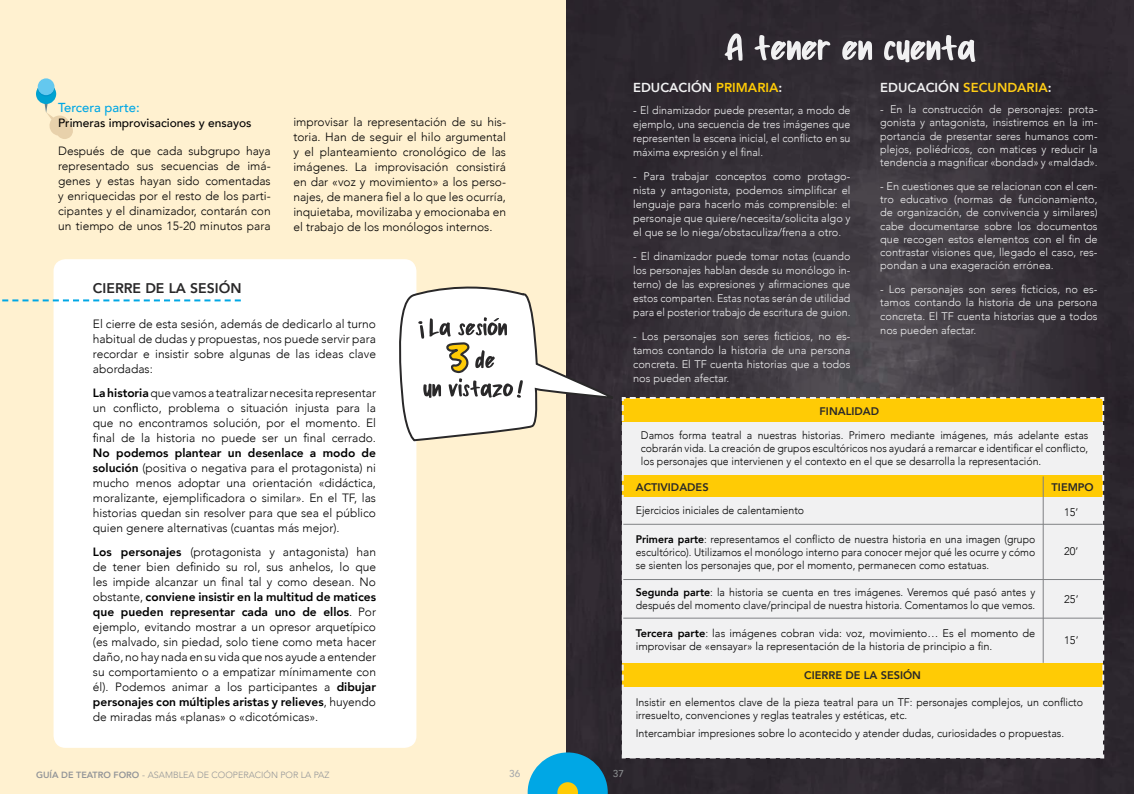
<style>
.page{position:relative;width:1134px;height:794px;background:#fff}
.page>*{position:absolute;margin:0;border:0;box-sizing:border-box;transform-origin:0 0}
.t1{font:800 14px "Avenir";color:#292829}
.t2{font:800 13px "Avenir";color:#f1f1f2}
.t3{font:500 13px "Avenir";color:#00a7e5}
.t4{font:300 12px/15px "Avenir";color:#000;text-align:justify}
.t5{font:500 12px "Avenir";color:#000}
.t6{font:300 11px/14px "Avenir";color:#f1f1f2;text-align:justify}
.t7{font:300 11px/13px "Avenir";color:#000;scale:.96 1}
.t8{font:300 11px/13px "Avenir";color:#000}
.t9{font:300 11px/13px "Avenir";color:#000;text-align:justify;scale:.95 1}
.t10{font:800 11px "Avenir";color:#292829}
.t11{font:500 10px "Avenir";color:#a7a9ac}
.t12{font:500 10px "Avenir";color:#8a8c8e}
.t13{font:300 9px "Avenir";color:#939598}
.s1{font-weight:800}
.s2{color:#ffcb05}
.s3{color:#ffcc15}
</style>
<div class="page">
<div style="left:0;top:0;width:567px;height:794px;background:#fff1d0"></div>
<div style="left:54px;top:259px;width:362px;height:489px;background:#fff;border-radius:12px"></div>
<img style="left:567px;top:0;width:567px;height:794px">
<svg style="left:724px;top:33px;width:251px;height:29px"></svg>
<svg style="left:621px;top:396px;width:484px;height:363px"></svg>
<hr style="left:623px;top:524px;width:480px;height:1px;background:#808285">
<hr style="left:1043px;top:476px;width:1px;height:187px;background:#7e8083">
<hr style="left:623px;top:579px;width:480px;height:1px;background:#808285">
<hr style="left:623px;top:618px;width:480px;height:1px;background:#808285">
<svg style="left:36px;top:84px;width:20px;height:20px"></svg>
<svg style="left:38px;top:84px;width:35px;height:55px"></svg>
<div style="left:38px;top:78px;width:16px;height:17px;background:#64c8ef;border-radius:50%"></div>
<svg style="left:2px;top:299px;width:239px;height:2px"></svg>
<svg style="left:527px;top:752px;width:81px;height:42px;background:#30a3c1"></svg>
<svg style="left:399px;top:279px;width:216px;height:163px"></svg>
<svg style="left:418px;top:317px;width:105px;height:81px;background:#d5d3ce"></svg>
<p class="t3" style="left:58px;top:99px;width:83px">Tercera parte:</p>
<p class="t5" style="left:58px;top:115px;width:195px">Primeras improvisaciones y ensayos</p>
<p class="t4" style="left:58px;top:144px;width:214px">Después de que cada subgrupo haya representado sus secuencias de imá&shy;genes y estas hayan sido comentadas y enriquecidas por el resto de los parti&shy;cipantes y el dinamizador, contarán con un tiempo de unos 15-20 minutos para</p>
<p class="t4" style="left:293px;top:115px;width:214px">improvisar la representación de su his&shy;toria. Han de seguir el hilo argumental y el planteamiento cronológico de las imágenes. La improvisación consistirá en dar «voz y movimiento» a los perso&shy;najes, de manera fiel a lo que les ocurría, inquietaba, movilizaba y emocionaba en el trabajo de los monólogos internos.</p>
<p class="t1" style="left:93px;top:279px;width:150px">CIERRE DE LA SESIÓN</p>
<p class="t4" style="left:93px;top:316px;width:285px">El cierre de esta sesión, además de dedicarlo al turno habitual de dudas y propuestas, nos puede servir para recordar e insistir sobre algunas de las ideas clave abordadas:</p>
<p class="t4" style="left:93px;top:385px;width:285px"><span class="s1">La historia</span> que vamos a teatralizar necesita representar un conflicto, problema o situación injusta para la que no encontramos solución, por el momento. El final de la historia no puede ser un final cerrado.</p>
<p class="t4" style="left:93px;top:445px;width:285px"><span class="s1">No podemos plantear un desenlace a modo de solución</span> (positiva o negativa para el protagonista) ni mucho menos adoptar una orientación «didáctica, moralizante, ejemplificadora o similar». En el TF, las historias quedan sin resolver para que sea el público quien genere alternativas (cuantas más mejor).</p>
<p class="t4" style="left:93px;top:544px;width:285px"><span class="s1">Los personajes</span> (protagonista y antagonista) han de tener bien definido su rol, sus anhelos, lo que les impide alcanzar un final tal y como desean. No obstante, <span class="s1">conviene insistir en la multitud de matices que pueden representar cada uno de ellos</span>. Por ejemplo, evitando mostrar a un opresor arquetípico (es malvado, sin piedad, solo tiene como meta hacer daño, no hay nada en su vida que nos ayude a entender su comportamiento o a empatizar mínimamente con él). Podemos animar a los participantes a <span class="s1">dibujar personajes con múltiples aristas y relieves</span>, huyendo de miradas más «planas» o «dicotómicas».</p>
<p class="t2" style="left:633px;top:79px;width:151px">EDUCACIÓN <span class="s2">PRIMARIA</span>:</p>
<p class="t6" style="left:633px;top:104px;width:219px">- El dinamizador puede presentar, a modo de ejemplo, una secuencia de tres imágenes que representen la escena inicial, el conflicto en su máxima expresión y el final.</p>
<p class="t6" style="left:633px;top:170px;width:219px">- Para trabajar conceptos como protago&shy;nista y antagonista, podemos simplificar el lenguaje para hacerlo más comprensible: el personaje que quiere/necesita/solicita algo y el que se lo niega/obstaculiza/frena a otro.</p>
<p class="t6" style="left:633px;top:250px;width:219px">- El dinamizador puede tomar notas (cuando los personajes hablan desde su monólogo in&shy;terno) de las expresiones y afirmaciones que estos comparten. Estas notas serán de utilidad para el posterior trabajo de escritura de guion.</p>
<p class="t6" style="left:633px;top:330px;width:219px">- Los personajes son seres ficticios, no es&shy;tamos contando la historia de una persona concreta. El TF cuenta historias que a todos nos pueden afectar.</p>
<p class="t2" style="left:880px;top:79px;width:173px">EDUCACIÓN <span class="s3">SECUNDARIA</span>:</p>
<p class="t6" style="left:880px;top:103px;width:219px;line-height:13.2px">- En la construcción de personajes: prota&shy;gonista y antagonista, insistiremos en la im&shy;portancia de presentar seres humanos com&shy;plejos, poliédricos, con matices y reducir la tendencia a magnificar «bondad» y «maldad».</p>
<p class="t6" style="left:880px;top:180px;width:219px;line-height:13.2px">- En cuestiones que se relacionan con el cen&shy;tro educativo (normas de funcionamiento, de organización, de convivencia y similares) cabe documentarse sobre los documentos que recogen estos elementos con el fin de contrastar visiones que, llegado el caso, res&shy;pondan a una exageración errónea.</p>
<p class="t6" style="left:880px;top:283px;width:219px;line-height:13.2px">- Los personajes son seres ficticios, no es&shy;tamos contando la historia de una persona concreta. El TF cuenta historias que a todos</p>
<p class="t6" style="left:880px;top:323px;width:98px">nos pueden afectar.</p>
<p class="t10" style="left:820px;top:403px;width:61px">FINALIDAD</p>
<p class="t7" style="left:641px;top:429px;width:468px;text-align:justify">Damos forma teatral a nuestras historias. Primero mediante imágenes, más adelante estas cobrarán vida. La creación de grupos escultóricos nos ayudará a remarcar e identificar el conflicto, los personajes que intervienen y el contexto en el que se desarrolla la representación.</p>
<p class="t10" style="left:636px;top:479px;width:74px">ACTIVIDADES</p>
<p class="t7" style="left:636px;top:504px;width:177px">Ejercicios iniciales de calentamiento</p>
<p class="t9" style="left:636px;top:533px;width:422px"><span class="s1">Primera parte</span>: representamos el conflicto de nuestra historia en una imagen (grupo escultórico). Utilizamos el monólogo interno para conocer mejor qué les ocurre y cómo se sienten los personajes que, por el momento, permanecen como estatuas.</p>
<p class="t7" style="left:636px;top:586px;width:418px"><span class="s1">Segunda parte</span>: la historia se cuenta en tres imágenes. Veremos qué pasó antes y después del momento clave/principal de nuestra historia. Comentamos lo que vemos.</p>
<p class="t8" style="left:636px;top:627px;width:401px"><span class="s1">Tercera parte</span>: las imágenes cobran vida: voz, movimiento… Es el momento de improvisar de «ensayar» la representación de la historia de principio a fin.</p>
<p class="t10" style="left:804px;top:667px;width:118px">CIERRE DE LA SESIÓN</p>
<p class="t10" style="left:1052px;top:480px;width:44px">TIEMPO</p>
<p class="t8" style="left:1064px;top:506px;width:16px">15’</p>
<p class="t8" style="left:1064px;top:545px;width:16px">20’</p>
<p class="t8" style="left:1064px;top:593px;width:16px">25’</p>
<p class="t8" style="left:1064px;top:634px;width:16px">15’</p>
<p class="t8" style="left:636px;top:696px;width:449px">Insistir en elementos clave de la pieza teatral para un TF: personajes complejos, un conflicto irresuelto, convenciones y reglas teatrales y estéticas, etc.</p>
<p class="t8" style="left:636px;top:727px;width:430px">Intercambiar impresiones sobre lo acontecido y atender dudas, curiosidades o propuestas.</p>
<p class="t13" style="left:34px;top:767px;width:295px"><span class="s1">GUÍA DE TEATRO FORO</span> - ASAMBLEA DE COOPERACIÓN POR LA PAZ</p>
<p class="t13" style="left:36px;top:769px;width:295px"><span class="s1">GUÍA DE TEATRO FORO</span> - ASAMBLEA DE COOPERACIÓN POR LA PAZ</p>
<p class="t11" style="left:509px;top:766px;width:13px">36</p>
<p class="t12" style="left:613px;top:766px;width:13px">37</p>
</div>
